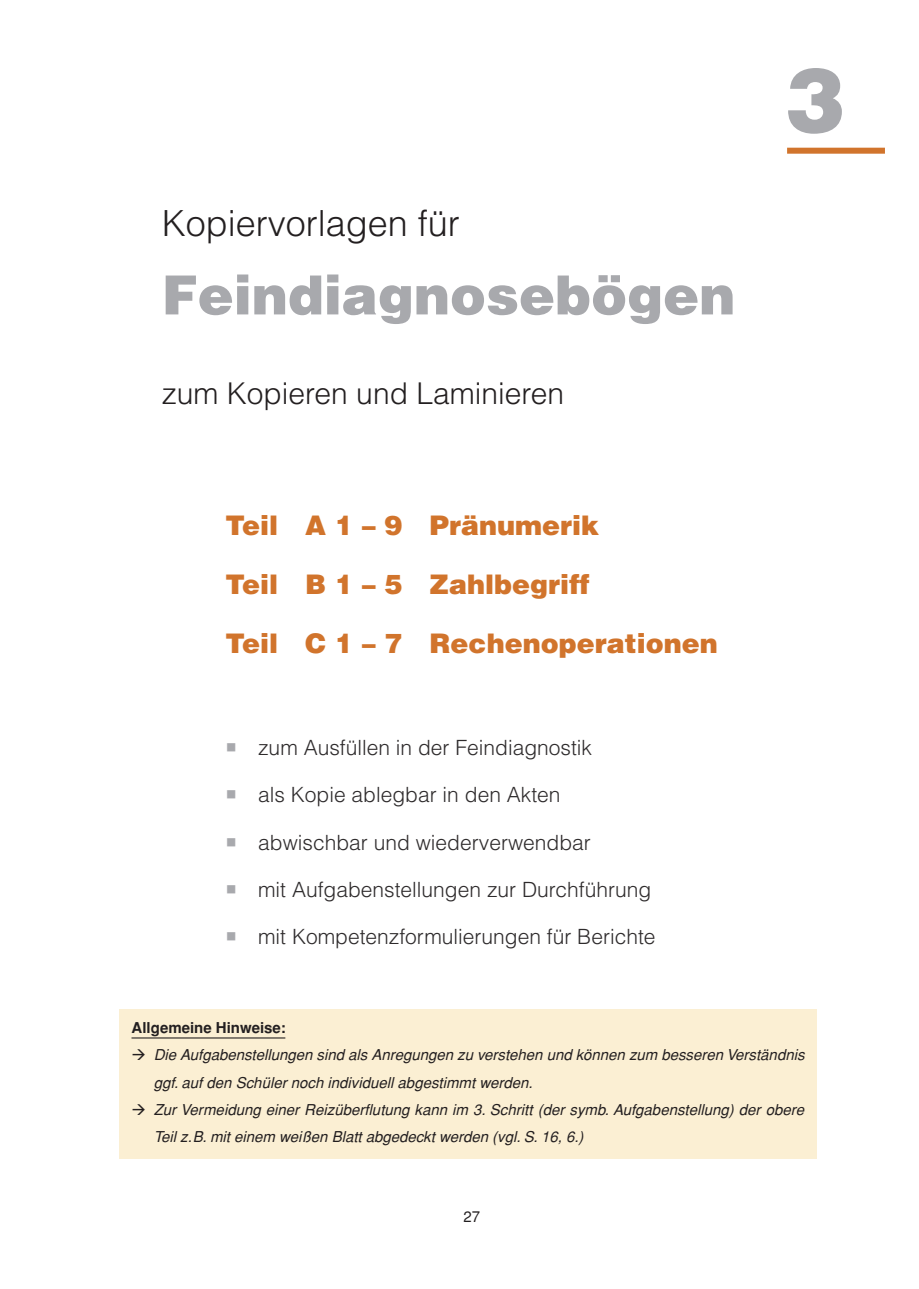
<style>
.page{position:relative;width:919px;height:1289px;background:#fff}
.page>*{position:absolute;margin:0;border:0;box-sizing:border-box;transform-origin:0 0}
.t1{font:900 90px "Helvetica";color:#a8a9ad}
.t2{font:900 54px "Helvetica";color:#a8a9ad}
.t3{font:300 36px "Helvetica";color:#231f20}
.t4{font:300 30px "Helvetica";color:#231f20}
.t5{font:900 27px "Helvetica";color:#d1742c}
.t6{font:300 21px "Helvetica";color:#2e2b2c}
.t7{font:italic 15px/27px "Helvetica";color:#231f20}
.t8{font:700 15px "Helvetica";color:#231f20}
.t9{font:15px "Helvetica";color:#231f20}
.s1{color:#a8a9ad}
</style>
<div class="page">
<div style="left:787px;top:148px;width:97px;height:6px;background:#d1742c"></div>
<div style="left:119px;top:1009px;width:697px;height:149px;background:#fbefd3"></div>
<hr style="left:131px;top:1037px;width:154px;height:1px;background:#231f20">
<h3 class="t3" style="left:162px;top:201px;width:300px">Kopiervorlagen für</h3>
<h2 class="t2" style="left:162px;top:260px;width:575px">Feindiagnosebögen</h2>
<h3 class="t4" style="left:162px;top:375px;width:404px">zum Kopieren und Laminieren</h3>
<h3 class="t5" style="left:225px;top:507px;width:375px">Teil A 1 – 9 Pränumerik</h3>
<h3 class="t5" style="left:225px;top:566px;width:366px">Teil B 1 – 5 Zahlbegriff</h3>
<h3 class="t5" style="left:225px;top:626px;width:494px">Teil C 1 – 7 Rechenoperationen</h3>
<h3 class="t6" style="left:225px;top:734px;width:368px"><span class="s1">○</span> zum Ausfüllen in der Feindiagnostik</h3>
<h3 class="t6" style="left:225px;top:781px;width:336px"><span class="s1">○</span> als Kopie ablegbar in den Akten</h3>
<h3 class="t6" style="left:225px;top:829px;width:367px"><span class="s1">○</span> abwischbar und wiederverwendbar</h3>
<h3 class="t6" style="left:225px;top:876px;width:427px"><span class="s1">○</span> mit Aufgabenstellungen zur Durchführung</h3>
<h3 class="t6" style="left:225px;top:923px;width:431px"><span class="s1">○</span> mit Kompetenzformulierungen für Berichte</h3>
<h1 class="t1" style="left:784px;top:41px;width:62px">3</h1>
<p class="t8" style="left:131px;top:1019px;width:156px">Allgemeine Hinweise:</p>
<p class="t7" style="left:154px;top:1041px;width:652px;text-indent:-22px">→ Die Aufgabenstellungen sind als Anregungen zu verstehen und können zum besseren Verständnis ggf. auf den Schüler noch individuell abgestimmt werden.</p>
<p class="t7" style="left:154px;top:1095px;width:652px;text-indent:-22px">→ Zur Vermeidung einer Reizüberflutung kann im 3. Schritt (der symb. Aufgabenstellung) der obere<br>Teil z.B. mit einem weißen Blatt abgedeckt werden (vgl. S. 16, 6.)</p>
<p class="t9" style="left:463px;top:1207px;width:18px">27</p>
</div>
